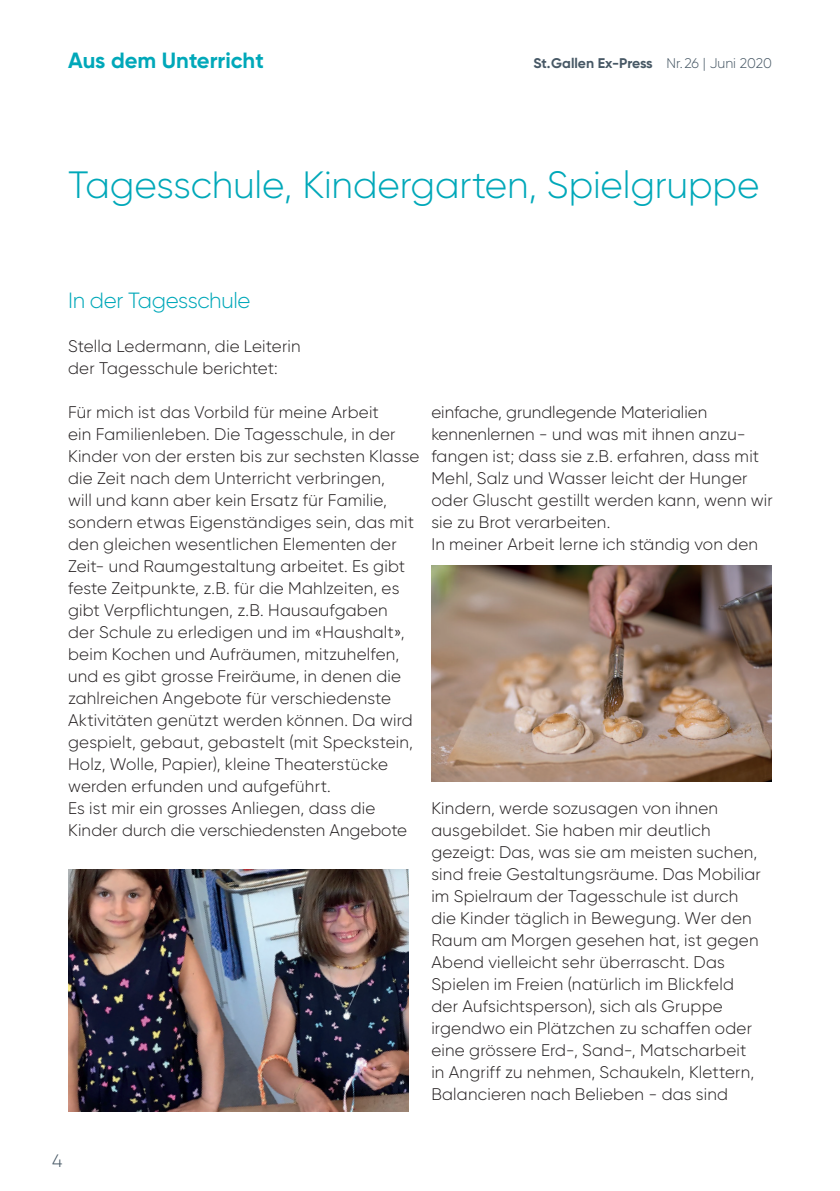
<style>
.page{position:relative;width:840px;height:1191px;background:#fff}
.page>*{position:absolute;margin:0;border:0;box-sizing:border-box;transform-origin:0 0}
.Headline_19_pt_light{font:300 38px "Gilroy";letter-spacing:-.005em;color:#00a8b9}
.t1{font:700 22px "Gilroy";color:#00a8b9}
.Fliesstext_8_5_pt_li{font:300 22px "Gilroy";letter-spacing:-.02em;color:#00a8b9}
.t2{font:300 18px "Gilroy";color:#475865}
.Fliesstext_8_5_pt_li-2{font:300 16.8px/22px "Gilroy";letter-spacing:.01em;color:#231f20}
.t3{font:700 14px "Gilroy";color:#475865}
.s1{font-weight:300}
</style>
<div class="page">
<img style="left:68px;top:869px;width:340px;height:242px">
<img style="left:431px;top:566px;width:340px;height:215px">
<p class="t1" style="left:68px;top:47px;width:197px">Aus dem Unterricht</p>
<p class="t3" style="left:533px;top:54px;width:240px">St.Gallen Ex-Press <span class="s1">Nr.26 | Juni 2020</span></p>
<p class="Headline_19_pt_light" style="left:68px;top:162px;width:692px">Tagesschule, Kindergarten, Spielgruppe</p>
<p class="Fliesstext_8_5_pt_li" style="left:68px;top:287px;width:184px">In der Tagesschule</p>
<p class="Fliesstext_8_5_pt_li-2" style="left:68px;top:335px;width:234px">Stella Ledermann, die Leiterin der Tagesschule berichtet:</p>
<p class="Fliesstext_8_5_pt_li-2" style="left:68px;top:401px;width:353px">Für mich ist das Vorbild für meine Arbeit<br>ein Familienleben. Die Tagesschule, in der Kinder von der ersten bis zur sechsten Klasse die Zeit nach dem Unterricht verbringen,<br>will und kann aber kein Ersatz für Familie, sondern etwas Eigenständiges sein, das mit den gleichen wesentlichen Elementen der Zeit- und Raumgestaltung arbeitet. Es gibt feste Zeitpunkte, z.B. für die Mahlzeiten, es gibt Verpflichtungen, z.B. Hausaufgaben<br>der Schule zu erledigen und im «Haushalt», beim Kochen und Aufräumen, mitzuhelfen, und es gibt grosse Freiräume, in denen die zahlreichen Angebote für verschiedenste Aktivitäten genützt werden können. Da wird gespielt, gebaut, gebastelt (mit Speckstein, Holz, Wolle, Papier), kleine Theaterstücke werden erfunden und aufgeführt.<br>Es ist mir ein grosses Anliegen, dass die Kinder durch die verschiedensten Angebote</p>
<p class="Fliesstext_8_5_pt_li-2" style="left:431px;top:401px;width:277px">einfache, grundlegende Materialien</p>
<p class="Fliesstext_8_5_pt_li-2" style="left:431px;top:423px;width:343px">kennenlernen - und was mit ihnen anzu&shy;fangen ist; dass sie z.B. erfahren, dass mit Mehl, Salz und Wasser leicht der Hunger oder Gluscht gestillt werden kann, wenn wir sie zu Brot verarbeiten.<br>In meiner Arbeit lerne ich ständig von den</p>
<p class="Fliesstext_8_5_pt_li-2" style="left:431px;top:797px;width:331px">Kindern, werde sozusagen von ihnen ausgebildet. Sie haben mir deutlich gezeigt: Das, was sie am meisten suchen, sind freie Gestaltungsräume. Das Mobiliar im Spielraum der Tagesschule ist durch die Kinder täglich in Bewegung. Wer den Raum am Morgen gesehen hat, ist gegen Abend vielleicht sehr überrascht. Das Spielen im Freien (natürlich im Blickfeld der Aufsichtsperson), sich als Gruppe irgendwo ein Plätzchen zu schaffen oder eine grössere Erd-, Sand-, Matscharbeit in Angriff zu nehmen, Schaukeln, Klettern, Balancieren nach Belieben - das sind</p>
<p class="t2" style="left:52px;top:1149px;width:12px">4</p>
</div>
